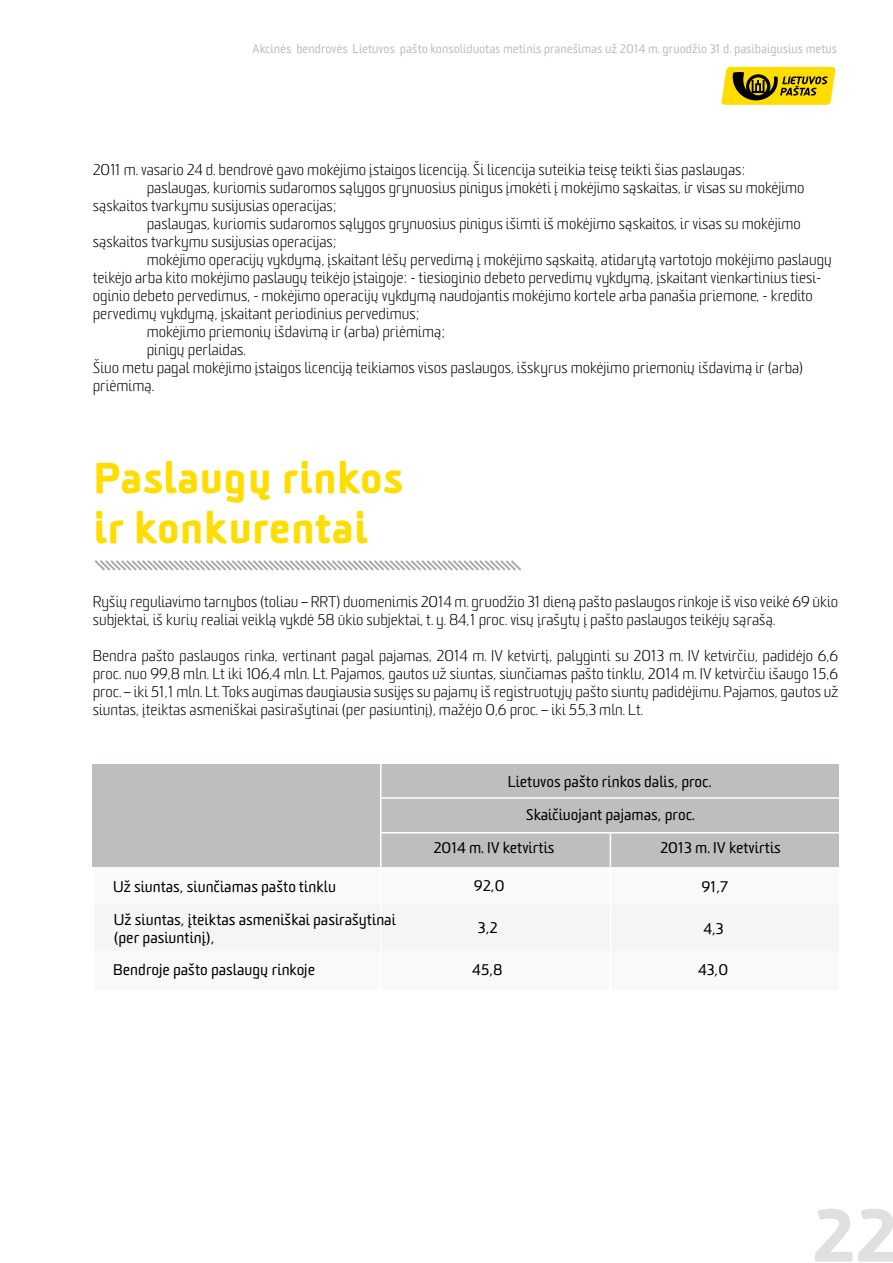
<style>
.page{position:relative;width:893px;height:1263px;background:#fff}
.page>*{position:absolute;margin:0;border:0;box-sizing:border-box;transform-origin:0 0}
.t1{font:900 75px "Sommet Rounded";color:#dcddde}
.t2{font:900 42px/50.4px "Sommet Rounded";color:#fd0}
.t3{font:300 15px/18px "Sommet Rounded";color:#000}
.t4{font:15px/18px "Sommet Rounded";color:#000}
.t5{font:12px "Sommet Rounded";color:#bcbec0}
</style>
<div class="page">
<svg style="left:721px;top:67px;width:114px;height:38px;background:#c3aa0c"></svg>
<svg style="left:94px;top:560px;width:427px;height:11px"></svg>
<div style="left:92px;top:764px;width:747px;height:103px;background:#bcbec0"></div>
<div style="left:94px;top:905px;width:745px;height:46px;background:#f5f5f6"></div>
<div style="left:94px;top:867px;width:745px;height:39px;background:#f9f9fa"></div>
<div style="left:94px;top:951px;width:745px;height:38px;background:#f9f9fa"></div>
<hr style="left:380px;top:751px;width:1px;height:256px;background:#fff">
<hr style="left:381px;top:832px;width:462px;height:1px;background:#fff">
<hr style="left:381px;top:797px;width:462px;height:2px;background:#fff">
<hr style="left:610px;top:833px;width:1px;height:175px;background:#fff">
<p class="t5" style="left:253px;top:41px;width:586px">Akcinės bendrovės Lietuvos pašto konsoliduotas metinis pranešimas už 2014 m. gruodžio 31 d. pasibaigusius metus</p>
<p class="t3" style="left:93px;top:161px;width:654px">2011 m. vasario 24 d. bendrovė gavo mokėjimo įstaigos licenciją. Ši licencija suteikia teisę teikti šias paslaugas:</p>
<p class="t3" style="left:147px;top:179px;width:659px">paslaugas, kuriomis sudaromos sąlygos grynuosius pinigus įmokėti į mokėjimo sąskaitas, ir visas su mokėjimo</p>
<p class="t3" style="left:93px;top:197px;width:246px">sąskaitos tvarkymu susijusias operacijas;</p>
<p class="t3" style="left:147px;top:215px;width:656px">paslaugas, kuriomis sudaromos sąlygos grynuosius pinigus išimti iš mokėjimo sąskaitos, ir visas su mokėjimo</p>
<p class="t3" style="left:93px;top:233px;width:246px">sąskaitos tvarkymu susijusias operacijas;</p>
<p class="t3" style="left:147px;top:251px;width:687px">mokėjimo operacijų vykdymą, įskaitant lėšų pervedimą į mokėjimo sąskaitą, atidarytą vartotojo mokėjimo paslaugų</p>
<p class="t3" style="left:93px;top:269px;width:730px">teikėjo arba kito mokėjimo paslaugų teikėjo įstaigoje: - tiesioginio debeto pervedimų vykdymą, įskaitant vienkartinius tiesi-</p>
<p class="t3" style="left:93px;top:287px;width:722px">oginio debeto pervedimus, - mokėjimo operacijų vykdymą naudojantis mokėjimo kortele arba panašia priemone, - kredito</p>
<p class="t3" style="left:93px;top:305px;width:329px">pervedimų vykdymą, įskaitant periodinius pervedimus;</p>
<p class="t3" style="left:147px;top:323px;width:300px">mokėjimo priemonių išdavimą ir (arba) priėmimą;</p>
<p class="t3" style="left:147px;top:341px;width:100px">pinigų perlaidas.</p>
<p class="t3" style="left:93px;top:359px;width:712px">Šiuo metu pagal mokėjimo įstaigos licenciją teikiamos visos paslaugos, išskyrus mokėjimo priemonių išdavimą ir (arba)</p>
<p class="t3" style="left:93px;top:377px;width:63px">priėmimą.</p>
<h2 class="t2" style="left:94px;top:454px;width:311px">Paslaugų rinkos ir konkurentai</h2>
<p class="t3" style="left:93px;top:593px;width:747px">Ryšių reguliavimo tarnybos (toliau – RRT) duomenimis 2014 m. gruodžio 31 dieną pašto paslaugos rinkoje iš viso veikė 69 ūkio subjektai, iš kurių realiai veiklą vykdė 58 ūkio subjektai, t. y. 84,1 proc. visų įrašytų į pašto paslaugos teikėjų sąrašą.</p>
<p class="t3" style="left:93px;top:647px;width:747px;text-align:justify">Bendra pašto paslaugos rinka, vertinant pagal pajamas, 2014 m. IV ketvirtį, palyginti su 2013 m. IV ketvirčiu, padidėjo 6,6 proc. nuo 99,8 mln. Lt iki 106,4 mln. Lt. Pajamos, gautos už siuntas, siunčiamas pašto tinklu, 2014 m. IV ketvirčiu išaugo 15,6 proc. – iki 51,1 mln. Lt. Toks augimas daugiausia susijęs su pajamų iš registruotųjų pašto siuntų padidėjimu. Pajamos, gautos už siuntas, įteiktas asmeniškai pasirašytinai (per pasiuntinį), mažėjo 0,6 proc. – iki 55,3 mln. Lt.</p>
<p class="t4" style="left:508px;top:765px;width:205px;line-height:32.8px;text-align:center">Lietuvos pašto rinkos dalis, proc.<br>Skaičiuojant pajamas, proc.</p>
<p class="t4" style="left:433px;top:839px;width:123px">2014 m. IV ketvirtis</p>
<p class="t4" style="left:660px;top:839px;width:122px">2013 m. IV ketvirtis</p>
<p class="t4" style="left:113px;top:878px;width:225px">Už siuntas, siunčiamas pašto tinklu</p>
<p class="t4" style="left:474px;top:877px;width:32px">92,0</p>
<p class="t4" style="left:702px;top:878px;width:28px">91,7</p>
<p class="t4" style="left:478px;top:919px;width:21px">3,2</p>
<p class="t4" style="left:704px;top:919px;width:22px">4,3</p>
<p class="t4" style="left:472px;top:961px;width:32px">45,8</p>
<p class="t4" style="left:698px;top:961px;width:31px">43,0</p>
<p class="t4" style="left:114px;top:911px;width:283px">Už siuntas, įteiktas asmeniškai pasirašytinai (per pasiuntinį),</p>
<p class="t4" style="left:113px;top:961px;width:203px">Bendroje pašto paslaugų rinkoje</p>
<h1 class="t1" style="left:811px;top:1185px;width:88px">22</h1>
</div>
